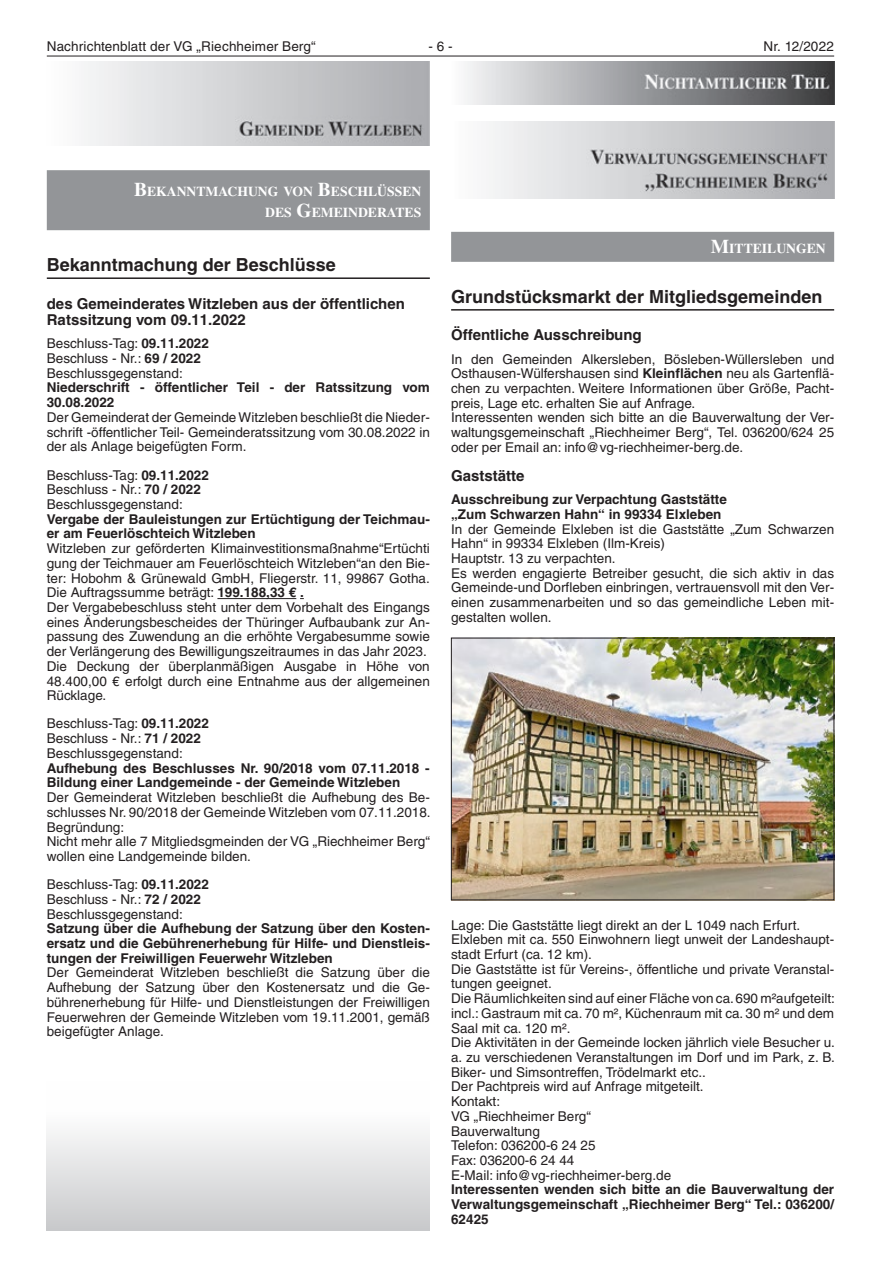
<style>
.page{position:relative;width:881px;height:1263px;background:#fff}
.page>*{position:absolute;margin:0;border:0;box-sizing:border-box;transform-origin:0 0}
.Überschrift{font:700 18px "Helvetica LT";color:#231f20}
.Zwischenüberschrift{font:700 15px/16.4px "Helvetica LT";color:#231f20}
.Rasterbalken_2_zeili{font:700 13.65px/21.3px "Times LT";color:#fff;text-align:right}
.Rasterbalken{font:700 13.65px "Times LT";color:#fff}
.t1{font:13.5px/14.7px "Helvetica LT";color:#231f20;text-align:justify}
.t2{font:700 13.5px/14.7px "Helvetica LT";color:#231f20}
.s1{font-size:19.5px}
.s2{font-weight:700}
</style>
<div class="page">
<hr style="left:47px;top:56px;width:786px;height:1px;background:#231f20">
<div style="left:451px;top:232px;width:382px;height:30px;background:#939598"></div>
<hr style="left:451px;top:309px;width:382px;height:2px;background:#231f20">
<img style="left:465px;top:62px;width:368px;height:42px">
<img style="left:489px;top:121px;width:344px;height:77px">
<img style="left:453px;top:640px;width:378px;height:258px">
<div style="left:451px;top:638px;width:382px;height:262px;border:1px solid #231f20"></div>
<div style="left:47px;top:170px;width:382px;height:60px;background:#939598"></div>
<hr style="left:47px;top:277px;width:382px;height:2px;background:#231f20">
<hr style="left:217px;top:598px;width:79px;height:1px;background:#231f20">
<img style="left:84px;top:62px;width:345px;height:83px">
<div style="left:47px;top:1082px;width:382px;height:149px;background:linear-gradient(to bottom,#fff,#cacacc)"></div>
<p class="t1" style="left:47px;top:39px;width:270px">Nachrichtenblatt der VG „Riechheimer Berg“</p>
<p class="t1" style="left:428px;top:39px;width:26px">- 6 -</p>
<p class="t1" style="left:763px;top:39px;width:72px">Nr. 12/2022</p>
<p class="Rasterbalken_2_zeili" style="left:134px;top:180px;width:288px"><span class="s1">B</span>EKANNTMACHUNG VON <span class="s1">B</span>ESCHLÜSSEN<br>DES <span class="s1">G</span>EMEINDERATES</p>
<p class="Überschrift" style="left:47px;top:254px;width:290px">Bekanntmachung der Beschlüsse</p>
<p class="Zwischenüberschrift" style="left:47px;top:295px;width:359px">des Gemeinderates Witzleben aus der öffentlichen<br>Ratssitzung vom 09.11.2022</p>
<p class="t1" style="left:47px;top:336px;width:164px">Beschluss-Tag: <span class="s2">09.11.2022</span></p>
<p class="t1" style="left:47px;top:351px;width:155px">Beschluss - Nr.: <span class="s2">69 / 2022</span></p>
<p class="t1" style="left:47px;top:366px;width:137px">Beschlussgegenstand:</p>
<p class="t2" style="left:47px;top:380px;width:384px">Niederschrift - öffentlicher Teil - der Ratssitzung vom<br>30.08.2022</p>
<p class="t1" style="left:47px;top:410px;width:384px">Der Gemeinderat der Gemeinde Witzleben beschließt die Nieder&shy;schrift -öffentlicher Teil- Gemeinderatssitzung vom 30.08.2022 in der als Anlage beigefügten Form.</p>
<p class="t1" style="left:47px;top:467px;width:164px">Beschluss-Tag: <span class="s2">09.11.2022</span></p>
<p class="t1" style="left:47px;top:482px;width:155px">Beschluss - Nr.: <span class="s2">70 / 2022</span></p>
<p class="t1" style="left:47px;top:497px;width:137px">Beschlussgegenstand:</p>
<p class="t2" style="left:47px;top:511px;width:384px">Vergabe der Bauleistungen zur Ertüchtigung der Teichmau&shy;er am Feuerlöschteich Witzleben</p>
<p class="t1" style="left:47px;top:541px;width:384px">Witzleben zur geförderten Klimainvestitionsmaßnahme“Ertüchti gung der Teichmauer am Feuerlöschteich Witzleben“an den Bie&shy;ter: Hobohm &amp; Grünewald GmbH, Fliegerstr. 11, 99867 Gotha.<br>Die Auftragssumme beträgt: <span class="s2">199.188,33 € .</span></p>
<p class="t1" style="left:47px;top:600px;width:384px">Der Vergabebeschluss steht unter dem Vorbehalt des Eingangs eines Änderungsbescheides der Thüringer Aufbaubank zur An&shy;passung des Zuwendung an die erhöhte Vergabesumme sowie der Verlängerung des Bewilligungszeitraumes in das Jahr 2023.</p>
<p class="t1" style="left:47px;top:659px;width:384px">Die Deckung der überplanmäßigen Ausgabe in Höhe von 48.400,00 € erfolgt durch eine Entnahme aus der allgemeinen Rücklage.</p>
<p class="t1" style="left:47px;top:716px;width:164px">Beschluss-Tag: <span class="s2">09.11.2022</span></p>
<p class="t1" style="left:47px;top:731px;width:155px">Beschluss - Nr.: <span class="s2">71 / 2022</span></p>
<p class="t1" style="left:47px;top:746px;width:137px">Beschlussgegenstand:</p>
<p class="t2" style="left:47px;top:760px;width:384px">Aufhebung des Beschlusses Nr. 90/2018 vom 07.11.2018 -<br>Bildung einer Landgemeinde - der Gemeinde Witzleben</p>
<p class="t1" style="left:47px;top:790px;width:385px">Der Gemeinderat Witzleben beschließt die Aufhebung des Be&shy;schlusses Nr. 90/2018 der Gemeinde Witzleben vom 07.11.2018.</p>
<p class="t1" style="left:47px;top:819px;width:79px">Begründung:</p>
<p class="t1" style="left:47px;top:834px;width:384px">Nicht mehr alle 7 Mitgliedsgmeinden der VG „Riechheimer Berg“ wollen eine Landgemeinde bilden.</p>
<p class="t1" style="left:47px;top:877px;width:164px">Beschluss-Tag: <span class="s2">09.11.2022</span></p>
<p class="t1" style="left:47px;top:892px;width:155px">Beschluss - Nr.: <span class="s2">72 / 2022</span></p>
<p class="t1" style="left:47px;top:906px;width:137px">Beschlussgegenstand:</p>
<p class="t2" style="left:47px;top:921px;width:384px;text-align:justify">Satzung über die Aufhebung der Satzung über den Kosten&shy;ersatz und die Gebührenerhebung für Hilfe- und Dienstleis&shy;tungen der Freiwilligen Feuerwehr Witzleben</p>
<p class="t1" style="left:47px;top:965px;width:384px">Der Gemeinderat Witzleben beschließt die Satzung über die Aufhebung der Satzung über den Kostenersatz und die Ge&shy;bührenerhebung für Hilfe- und Dienstleistungen der Freiwilligen Feuerwehren der Gemeinde Witzleben vom 19.11.2001, gemäß beigefügter Anlage.</p>
<p class="Rasterbalken" style="left:710px;top:241px;width:116px"><span class="s1">M</span>ITTEILUNGEN</p>
<p class="Überschrift" style="left:451px;top:285px;width:372px">Grundstücksmarkt der Mitgliedsgemeinden</p>
<p class="Zwischenüberschrift" style="left:451px;top:327px;width:192px">Öffentliche Ausschreibung</p>
<p class="t1" style="left:451px;top:351px;width:384px">In den Gemeinden Alkersleben, Bösleben-Wüllersleben und Osthausen-Wülfershausen sind <span class="s2">Kleinflächen</span> neu als Gartenflä&shy;chen zu verpachten. Weitere Informationen über Größe, Pacht&shy;preis, Lage etc. erhalten Sie auf Anfrage.</p>
<p class="t1" style="left:451px;top:410px;width:384px">Interessenten wenden sich bitte an die Bauverwaltung der Ver&shy;waltungsgemeinschaft „Riechheimer Berg“, Tel. 036200/624 25 oder per Email an: info@vg-riechheimer-berg.de.</p>
<p class="Zwischenüberschrift" style="left:451px;top:467px;width:75px">Gaststätte</p>
<p class="t2" style="left:451px;top:492px;width:277px">Ausschreibung zur Verpachtung Gaststätte</p>
<p class="t2" style="left:451px;top:507px;width:272px">„Zum Schwarzen Hahn“ in 99334 Elxleben</p>
<p class="t1" style="left:451px;top:521px;width:384px">In der Gemeinde Elxleben ist die Gaststätte „Zum Schwarzen<br>Hahn“ in 99334 Elxleben (Ilm-Kreis)</p>
<p class="t1" style="left:451px;top:551px;width:166px">Hauptstr. 13 zu verpachten.</p>
<p class="t1" style="left:451px;top:566px;width:384px">Es werden engagierte Betreiber gesucht, die sich aktiv in das Gemeinde-und Dorfleben einbringen, vertrauensvoll mit den Ver&shy;einen zusammenarbeiten und so das gemeindliche Leben mit&shy;gestalten wollen.</p>
<p class="t1" style="left:451px;top:917px;width:350px">Lage: Die Gaststätte liegt direkt an der L 1049 nach Erfurt.</p>
<p class="t1" style="left:451px;top:932px;width:384px">Elxleben mit ca. 550 Einwohnern liegt unweit der Landeshaupt&shy;stadt Erfurt (ca. 12 km).</p>
<p class="t1" style="left:451px;top:961px;width:384px">Die Gaststätte ist für Vereins-, öffentliche und private Veranstal&shy;tungen geeignet.</p>
<p class="t1" style="left:451px;top:991px;width:385px">Die Räumlichkeiten sind auf einer Fläche von ca. 690 m²aufgeteilt: incl.: Gastraum mit ca. 70 m², Küchenraum mit ca. 30 m² und dem Saal mit ca. 120 m².</p>
<p class="t1" style="left:451px;top:1035px;width:385px">Die Aktivitäten in der Gemeinde locken jährlich viele Besucher u. a. zu verschiedenen Veranstaltungen im Dorf und im Park, z. B.<br>Biker- und Simsontreffen, Trödelmarkt etc..</p>
<p class="t1" style="left:451px;top:1079px;width:254px">Der Pachtpreis wird auf Anfrage mitgeteilt.</p>
<p class="t1" style="left:451px;top:1094px;width:50px">Kontakt:</p>
<p class="t1" style="left:451px;top:1109px;width:141px">VG „Riechheimer Berg“</p>
<p class="t1" style="left:451px;top:1123px;width:90px">Bauverwaltung</p>
<p class="t1" style="left:451px;top:1138px;width:146px">Telefon: 036200-6 24 25</p>
<p class="t1" style="left:451px;top:1153px;width:125px">Fax: 036200-6 24 44</p>
<p class="t1" style="left:451px;top:1167px;width:221px">E-Mail: info@vg-riechheimer-berg.de</p>
<p class="t2" style="left:451px;top:1182px;width:384px;text-align:justify">Interessenten wenden sich bitte an die Bauverwaltung der Verwaltungsgemeinschaft „Riechheimer Berg“ Tel.: 036200/ 62425</p>
</div>
